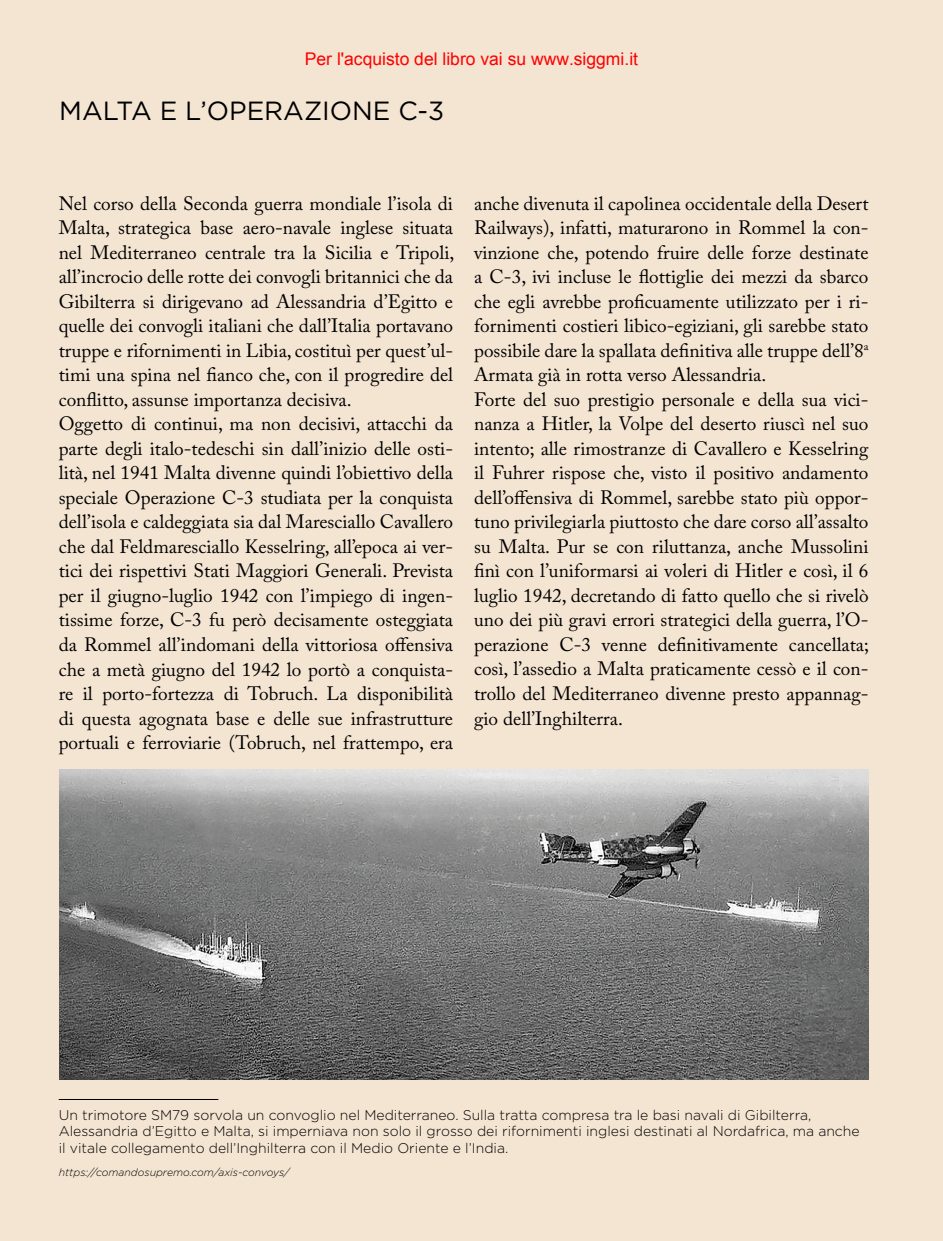
<style>
.page{position:relative;width:943px;height:1241px;background:#fff}
.page>*{position:absolute;margin:0;border:0;box-sizing:border-box;transform-origin:0 0}
.t1{font:26.25px "Gotham";color:#000}
.t2{font:19.25px/24.5px "Adobe Caslon Pro";color:#000}
.t3{font:17.5px "Arial";color:#f00}
.t4{font:300 14px/16.8px "Gotham";color:#000}
.t5{font:300 14px "Gotham";letter-spacing:.025em;color:#000}
.t6{font:italic 300 10.5px "Gotham";color:#000}
</style>
<div class="page">
<div style="left:0;top:0;width:943px;height:1240px;background:#f4e4d2"></div>
<img style="left:59px;top:769px;width:809px;height:310px">
<hr style="left:59px;top:1098px;width:159px;height:1px;background:#000">
<p class="t3" style="left:305px;top:48px;width:335px">Per l'acquisto del libro vai su www.siggmi.it</p>
<p class="t4" style="left:60px;top:97px;width:27px">474</p>
<p class="t5" style="left:129px;top:97px;width:330px">La logistica in Africa Settentrionale</p>
<h1 class="t1" style="left:59px;top:94px;width:386px">MALTA E L’OPERAZIONE C-3</h1>
<p class="t2" style="left:59px;top:191px;width:397px">Nel corso della Seconda guerra mondiale l’isola di Malta, strategica base aero-navale inglese situata nel Mediterraneo centrale tra la Sicilia e Tripoli, all’incrocio delle rotte dei convogli britannici che da Gibilterra si dirigevano ad Alessandria d’Egitto e quelle dei convogli italiani che dall’Italia portavano truppe e rifornimenti in Libia, costituì per quest’ul&shy;timi una spina nel fianco che, con il progredire del conflitto, assunse importanza decisiva.<br>Oggetto di continui, ma non decisivi, attacchi da parte degli italo-tedeschi sin dall’inizio delle osti&shy;lità, nel 1941 Malta divenne quindi l’obiettivo della speciale Operazione C-3 studiata per la conquista dell’isola e caldeggiata sia dal Maresciallo Cavallero che dal Feldmaresciallo Kesselring, all’epoca ai ver&shy;tici dei rispettivi Stati Maggiori Generali. Prevista per il giugno-luglio 1942 con l’impiego di ingen&shy;tissime forze, C-3 fu però decisamente osteggiata da Rommel all’indomani della vittoriosa offensiva che a metà giugno del 1942 lo portò a conquista&shy;re il porto-fortezza di Tobruch. La disponibilità di questa agognata base e delle sue infrastrutture portuali e ferroviarie (Tobruch, nel frattempo, era</p>
<p class="t2" style="left:474px;top:191px;width:396px">anche divenuta il capolinea occidentale della Desert Railways), infatti, maturarono in Rommel la con&shy;vinzione che, potendo fruire delle forze destinate a C-3, ivi incluse le flottiglie dei mezzi da sbarco che egli avrebbe proficuamente utilizzato per i ri&shy;fornimenti costieri libico-egiziani, gli sarebbe stato possibile dare la spallata definitiva alle truppe dell’8<sup>a </sup>Armata già in rotta verso Alessandria.<br>Forte del suo prestigio personale e della sua vici&shy;nanza a Hitler, la Volpe del deserto riuscì nel suo intento; alle rimostranze di Cavallero e Kesselring il Fuhrer rispose che, visto il positivo andamento dell’offensiva di Rommel, sarebbe stato più oppor&shy;tuno privilegiarla piuttosto che dare corso all’assalto su Malta. Pur se con riluttanza, anche Mussolini finì con l’uniformarsi ai voleri di Hitler e così, il 6 luglio 1942, decretando di fatto quello che si rivelò uno dei più gravi errori strategici della guerra, l’O&shy;perazione C-3 venne definitivamente cancellata; così, l’assedio a Malta praticamente cessò e il con&shy;trollo del Mediterraneo divenne presto appannag&shy;gio dell’Inghilterra.</p>
<p class="t4" style="left:59px;top:1105px;width:802px">Un trimotore SM79 sorvola un convoglio nel Mediterraneo. Sulla tratta compresa tra le basi navali di G ibilterra,<br>Alessandria d’Egitto e Malta, si imperniava non solo il grosso dei rifornimenti inglesi destinati al Nordafrica, ma anche il vitale collegamento dell’I nghilterra con il Medio Oriente e l’I ndia.</p>
<p class="t6" style="left:59px;top:1165px;width:232px">https://comandosupremo.com/axis-convoys/</p>
</div>
